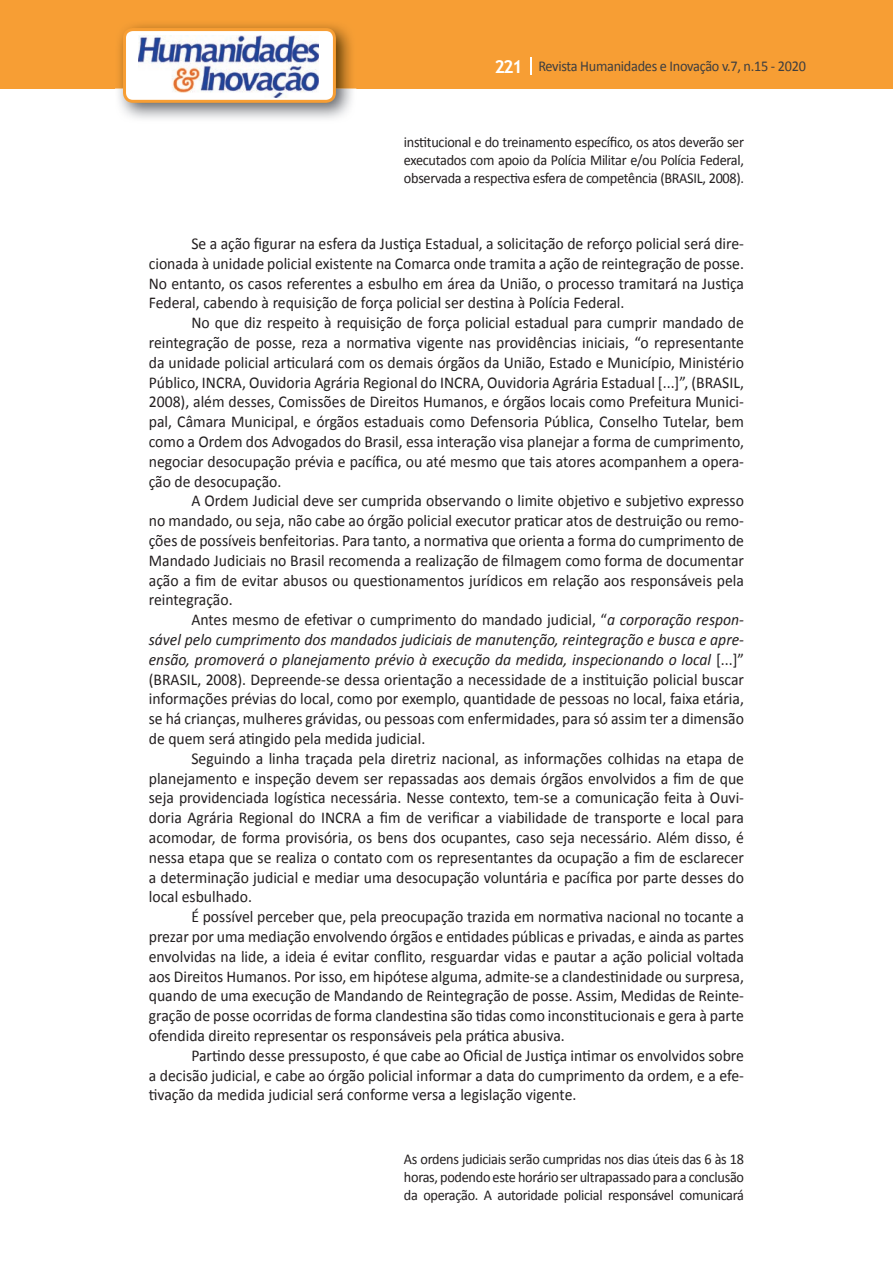
<style>
.page{position:relative;width:893px;height:1263px;background:#fff}
.page>*{position:absolute;margin:0;border:0;box-sizing:border-box;transform-origin:0 0}
.t1{font:16.5px/19.8px "Calibri";color:#231f20;text-align:justify;scale:.95 1}
.t2{font:15px/18px "Calibri";letter-spacing:-.02em;color:#231f20;text-align:justify;scale:.95 1}
.t3{font:15px "Calibri";letter-spacing:-.02em;color:#3e3e3f;scale:.95 1}
.s1{font-family:"Trebuchet MS";font-weight:700;font-size:18px;color:#fff}
.s2{font-style:italic}
</style>
<div class="page">
<div style="left:0;top:0;width:893px;height:88px;background:#f79e34"></div>
<svg style="left:530px;top:57px;width:2px;height:18px"></svg>
<img style="left:115px;top:24px;width:241px;height:95px">
<svg style="left:123px;top:28px;width:213px;height:75px"></svg>
<p class="t3" style="left:495px;top:57px;width:329px"><span class="s1">221</span> Revista Humanidades e Inovação v.7, n.15 - 2020</p>
<p class="t2" style="left:404px;top:133px;width:360px">institucional e do treinamento específico, os atos deverão ser executados com apoio da Polícia Militar e/ou Polícia Federal, observada a respectiva esfera de competência (BRASIL, 2008).</p>
<p class="t1" style="left:149px;top:234px;width:628px;text-indent:43px">Se a ação figurar na esfera da Justiça Estadual, a solicitação de reforço policial será dire&shy;cionada à unidade policial existente na Comarca onde tramita a ação de reintegração de posse.<br>No entanto, os casos referentes a esbulho em área da União, o processo tramitará na Justiça Federal, cabendo à requisição de força policial ser destina à Polícia Federal.</p>
<p class="t1" style="left:149px;top:313px;width:628px;text-indent:43px">No que diz respeito à requisição de força policial estadual para cumprir mandado de reintegração de posse, reza a normativa vigente nas providências iniciais, “o representante da unidade policial articulará com os demais órgãos da União, Estado e Município, Ministério Público, INCRA, Ouvidoria Agrária Regional do INCRA, Ouvidoria Agrária Estadual [...]”, (BRASIL, 2008), além desses, Comissões de Direitos Humanos, e órgãos locais como Prefeitura Munici&shy;pal, Câmara Municipal, e órgãos estaduais como Defensoria Pública, Conselho Tutelar, bem como a Ordem dos Advogados do Brasil, essa interação visa planejar a forma de cumprimento, negociar desocupação prévia e pacífica, ou até mesmo que tais atores acompanhem a opera&shy;ção de desocupação.</p>
<p class="t1" style="left:149px;top:491px;width:628px;text-indent:43px">A Ordem Judicial deve ser cumprida observando o limite objetivo e subjetivo expresso no mandado, ou seja, não cabe ao órgão policial executor praticar atos de destruição ou remo&shy;ções de possíveis benfeitorias. Para tanto, a normativa que orienta a forma do cumprimento de Mandado Judiciais no Brasil recomenda a realização de filmagem como forma de documentar ação a fim de evitar abusos ou questionamentos jurídicos em relação aos responsáveis pela reintegração.</p>
<p class="t1" style="left:149px;top:610px;width:628px;text-indent:43px">Antes mesmo de efetivar o cumprimento do mandado judicial, “<span class="s2">a corporação respon&shy;sável pelo cumprimento dos mandados judiciais de manutenção, reintegração e busca e apre&shy;ensão, promoverá o planejamento prévio à execução da medida, inspecionando o local</span> [...]” (BRASIL, 2008). Depreende-se dessa orientação a necessidade de a instituição policial buscar informações prévias do local, como por exemplo, quantidade de pessoas no local, faixa etária, se há crianças, mulheres grávidas, ou pessoas com enfermidades, para só assim ter a dimensão de quem será atingido pela medida judicial.</p>
<p class="t1" style="left:149px;top:748px;width:628px;text-indent:43px">Seguindo a linha traçada pela diretriz nacional, as informações colhidas na etapa de planejamento e inspeção devem ser repassadas aos demais órgãos envolvidos a fim de que seja providenciada logística necessária. Nesse contexto, tem-se a comunicação feita à Ouvi&shy;doria Agrária Regional do INCRA a fim de verificar a viabilidade de transporte e local para acomodar, de forma provisória, os bens dos ocupantes, caso seja necessário. Além disso, é nessa etapa que se realiza o contato com os representantes da ocupação a fim de esclarecer a determinação judicial e mediar uma desocupação voluntária e pacífica por parte desses do local esbulhado.</p>
<p class="t1" style="left:149px;top:907px;width:628px;text-indent:43px">É possível perceber que, pela preocupação trazida em normativa nacional no tocante a prezar por uma mediação envolvendo órgãos e entidades públicas e privadas, e ainda as partes envolvidas na lide, a ideia é evitar conflito, resguardar vidas e pautar a ação policial voltada aos Direitos Humanos. Por isso, em hipótese alguma, admite-se a clandestinidade ou surpresa, quando de uma execução de Mandando de Reintegração de posse. Assim, Medidas de Reinte&shy;gração de posse ocorridas de forma clandestina são tidas como inconstitucionais e gera à parte ofendida direito representar os responsáveis pela prática abusiva.</p>
<p class="t1" style="left:149px;top:1045px;width:628px;text-indent:43px">Partindo desse pressuposto, é que cabe ao Oficial de Justiça intimar os envolvidos sobre a decisão judicial, e cabe ao órgão policial informar a data do cumprimento da ordem, e a efe&shy;tivação da medida judicial será conforme versa a legislação vigente.</p>
<p class="t2" style="left:404px;top:1150px;width:359px">As ordens judiciais serão cumpridas nos dias úteis das 6 às 18 horas, podendo este horário ser ultrapassado para a conclusão da operação. A autoridade policial responsável comunicará</p>
</div>
